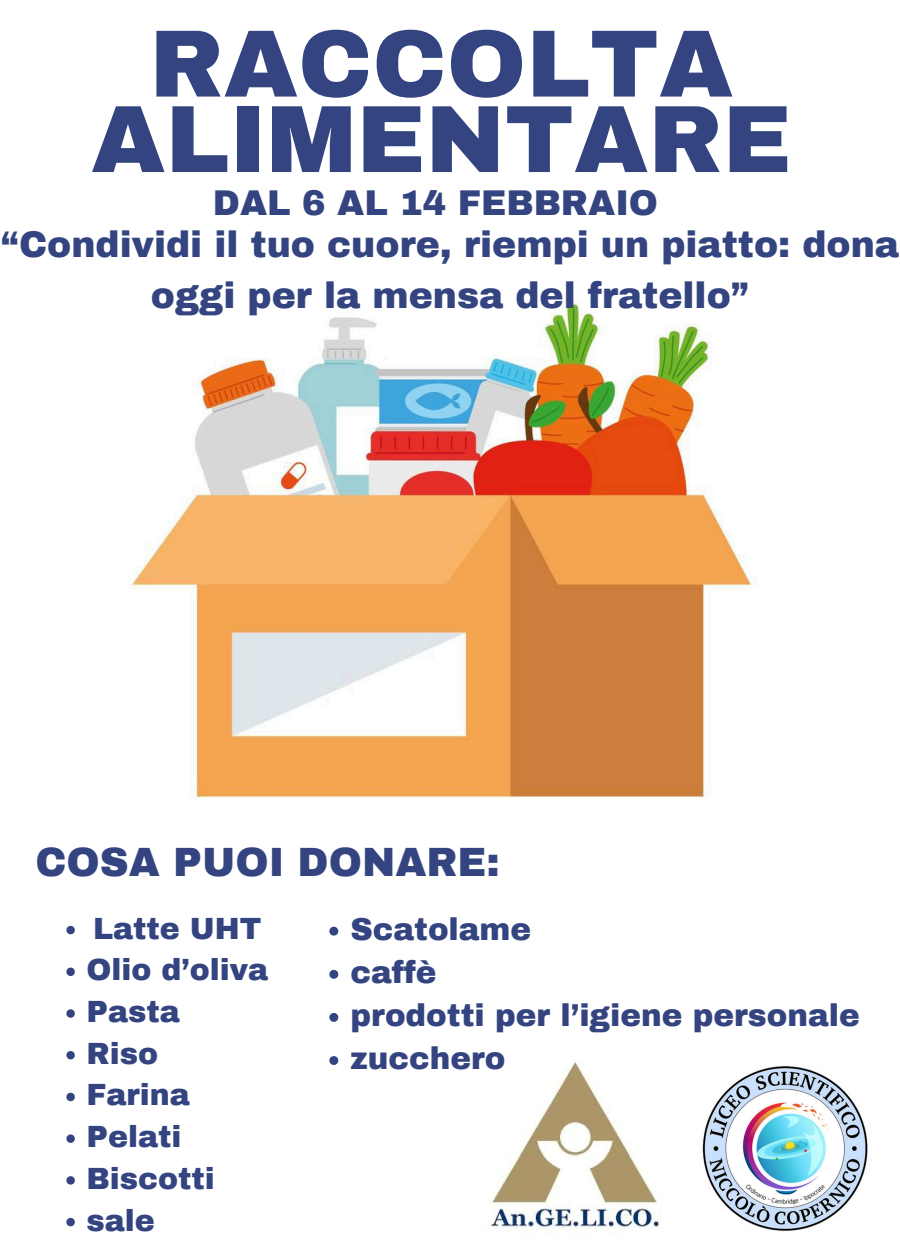
<style>
.page{position:relative;width:900px;height:1260px;background:#fff}
.page>*{position:absolute;margin:0;border:0;box-sizing:border-box;transform-origin:0 0}
.t1{font:900 95.56px/75.5px "Archivo";color:#334480;text-align:center}
.t2{font:900 40px "Archivo";color:#334480}
.t3{font:900 36.25px/50.6px "Archivo";color:#334480;text-align:center}
.t4{font:900 35px "Archivo";color:#334480}
.t5{font:900 30.94px "Archivo";color:#334480}
.t6{font:900 30px "Archivo";color:#334480}
</style>
<div class="page">
<img style="left:132px;top:300px;width:626px;height:498px">
<img style="left:702px;top:1066px;width:166px;height:165px">
<img style="left:489px;top:1060px;width:172px;height:173px">
<svg style="left:66px;top:926px;width:9px;height:8px"></svg>
<svg style="left:66px;top:968px;width:9px;height:8px"></svg>
<svg style="left:66px;top:1009px;width:9px;height:9px"></svg>
<svg style="left:66px;top:1051px;width:9px;height:8px"></svg>
<svg style="left:66px;top:1093px;width:9px;height:8px"></svg>
<svg style="left:66px;top:1134px;width:9px;height:9px"></svg>
<svg style="left:66px;top:1176px;width:9px;height:9px"></svg>
<svg style="left:66px;top:1218px;width:9px;height:8px"></svg>
<svg style="left:329px;top:927px;width:9px;height:9px"></svg>
<svg style="left:329px;top:970px;width:9px;height:9px"></svg>
<svg style="left:329px;top:1013px;width:9px;height:9px"></svg>
<svg style="left:329px;top:1056px;width:9px;height:9px"></svg>
<h1 class="t1" style="left:91px;top:27px;width:702px">RACCOLTA<br>ALIMENTARE</h1>
<p class="t4" style="left:213px;top:184px;width:447px">DAL 6 AL 14 FEBBRAIO</p>
<h4 class="t3" style="left:1px;top:220px;width:900px">“Condividi il tuo cuore, riempi un piatto: dona oggi per la mensa del fratello”</h4>
<p class="t2" style="left:35px;top:841px;width:466px">COSA PUOI DONARE:</p>
<p class="t6" style="left:93px;top:912px;width:170px">Latte UHT</p>
<p class="t6" style="left:86px;top:954px;width:183px">Olio d’oliva</p>
<p class="t6" style="left:86px;top:996px;width:95px">Pasta</p>
<p class="t6" style="left:86px;top:1037px;width:73px">Riso</p>
<p class="t6" style="left:86px;top:1079px;width:105px">Farina</p>
<h3 class="t6" style="left:86px;top:1121px;width:96px">Pelati</h3>
<h2 class="t6" style="left:86px;top:1162px;width:130px">Biscotti</h2>
<p class="t6" style="left:86px;top:1204px;width:70px">sale</p>
<p class="t5" style="left:351px;top:913px;width:182px">Scatolame</p>
<p class="t5" style="left:351px;top:956px;width:88px">caffè</p>
<p class="t5" style="left:351px;top:999px;width:511px">prodotti per l’igiene personale</p>
<p class="t5" style="left:351px;top:1042px;width:156px">zucchero</p>
</div>
